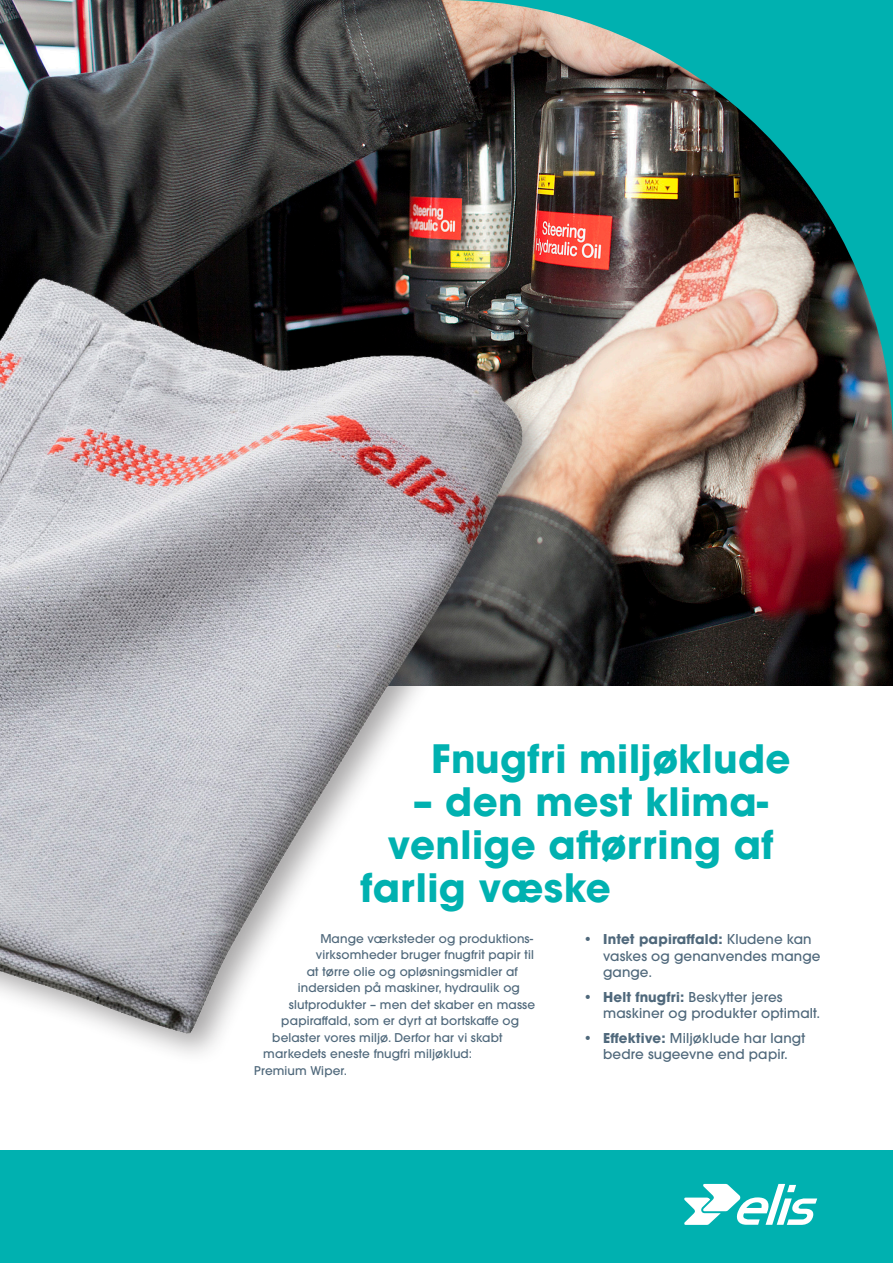
<style>
.page{position:relative;width:893px;height:1263px;background:#fff}
.page>*{position:absolute;margin:0;border:0;box-sizing:border-box;transform-origin:0 0}
.Overskrift_stor{font:700 38.85px "ITC Avant Garde Pro";letter-spacing:.01em;color:#00b1b0}
.Rubrik_lille{font:500 13.5px/16.5px "ITC Avant Garde Pro";letter-spacing:.01em;color:#4f687b}
.Brød{font:500 12px "ITC Avant Garde Pro";letter-spacing:.01em;color:#4f687b}
.s1{font-weight:700}
</style>
<div class="page">
<div style="left:0;top:1150px;width:893px;height:113px;background:#00b1b0"></div>
<img style="left:0;top:0;width:893px;height:685px">
<img style="left:247px;top:0;width:646px;height:646px">
<img style="left:0;top:166px;width:781px;height:888px">
<svg style="left:684px;top:1184px;width:133px;height:41px"></svg>
<p class="Overskrift_stor" style="left:431px;top:733px;width:361px">Fnugfri miljøklude</p>
<p class="Overskrift_stor" style="left:413px;top:776px;width:357px">– den mest klima-</p>
<p class="Overskrift_stor" style="left:387px;top:819px;width:388px">venlige aftørring af</p>
<p class="Overskrift_stor" style="left:360px;top:862px;width:252px">farlig væske</p>
<p class="Brød" style="left:320px;top:931px;width:214px">Mange værksteder og produktions-</p>
<p class="Brød" style="left:316px;top:947px;width:220px">virksomheder bruger fnugfrit papir til</p>
<p class="Brød" style="left:307px;top:964px;width:213px">at tørre olie og opløsningsmidler af</p>
<p class="Brød" style="left:298px;top:980px;width:224px">indersiden på maskiner, hydraulik og</p>
<p class="Brød" style="left:289px;top:997px;width:248px">slutprodukter – men det skaber en masse</p>
<p class="Brød" style="left:281px;top:1013px;width:239px">papiraffald, som er dyrt at bortskaffe og</p>
<p class="Brød" style="left:272px;top:1030px;width:232px">belaster vores miljø. Derfor har vi skabt</p>
<p class="Brød" style="left:263px;top:1046px;width:210px">markedets eneste fnugfri miljøklud:</p>
<p class="Brød" style="left:254px;top:1063px;width:94px">Premium Wiper.</p>
<p class="Rubrik_lille" style="left:603px;top:931px;width:219px;text-indent:-20px">• <span class="s1">Intet papiraffald:</span> Kludene kan vaskes og genanvendes mange gange.</p>
<p class="Rubrik_lille" style="left:603px;top:988px;width:218px;text-indent:-20px">• <span class="s1">Helt fnugfri:</span> Beskytter jeres maskiner og produkter optimalt.</p>
<p class="Rubrik_lille" style="left:584px;top:1029px;width:223px;text-align:center">• <span class="s1">Effektive:</span> Miljøklude har langt bedre sugeevne end papir.</p>
</div>
